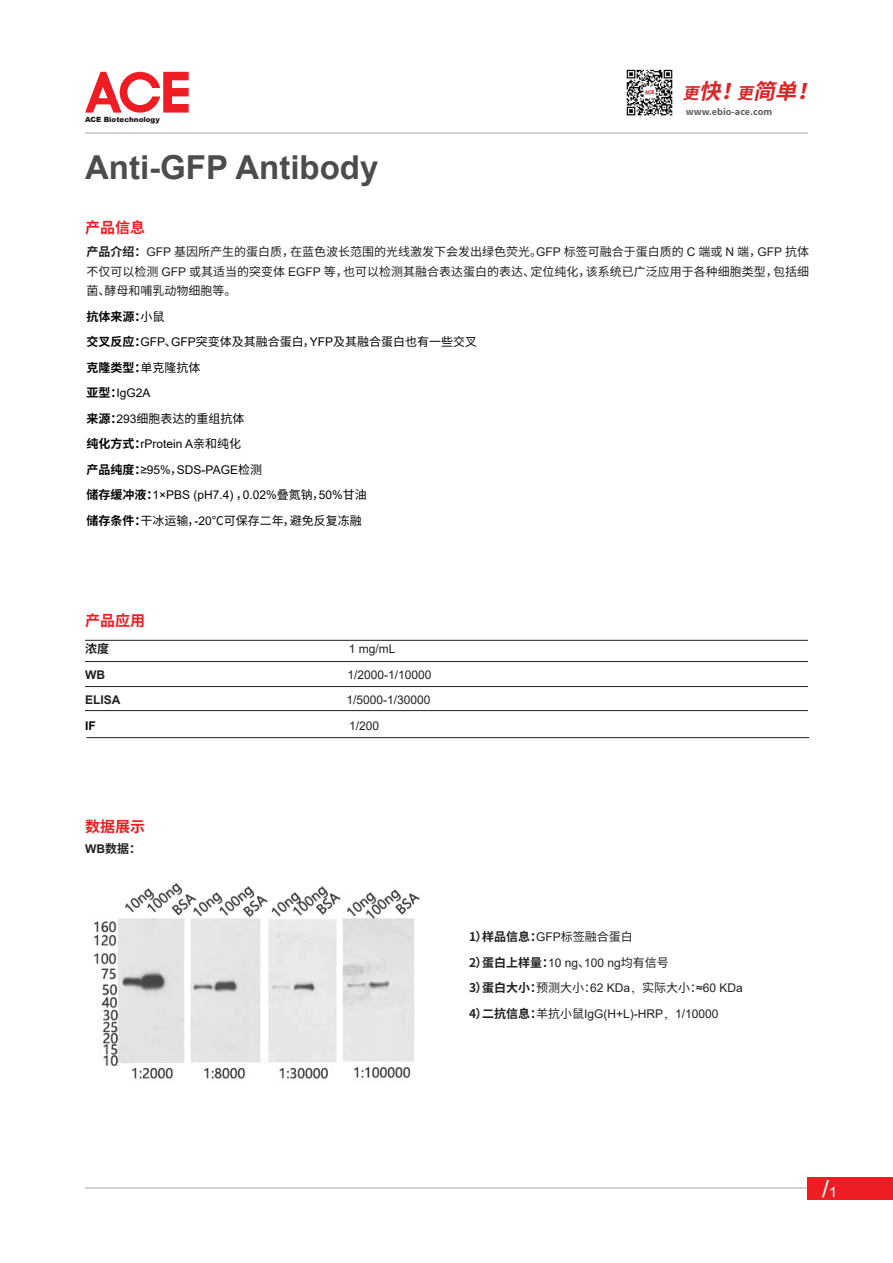
<style>
.page{position:relative;width:893px;height:1263px;background:#fff}
.page>*{position:absolute;margin:0;border:0;box-sizing:border-box;transform-origin:0 0}
.t1{font:700 33px "Arial";color:#4b4c4d}
.t2{font:23.25px "Arial";color:#fff;scale:1.08 1}
.t3{font:italic 700 21.45px "Source Han Sans CN";color:#d92628}
.t4{font:700 15px "Source Han Sans CN";color:#ee1d23}
.t5{font:12px/19.5px "Source Han Sans CN";color:#231f20;text-align:justify}
.t6{font:12px/25.5px "Arial";color:#231f20}
.t7{font:12px/25.5px "Source Han Sans CN";color:#040503}
.t8{font:12px/25.5px "Arial";color:#040503}
.t9{font:700 12px "Source Han Sans CN";color:#231f20}
.t10{font:700 12px "Arial";color:#231f20}
.t11{font:700 12px "Arial";color:#040503}
.t12{font:700 8.85px "Source Han Sans CN";color:#57585a;scale:1.04 1}
.t13{font:900 7.2px "Arial";color:#211814}
.s1{font-size:16.05px}
.s2{font-weight:700}
.s3{font-family:"Arial"}
.s4{font-family:"Source Han Sans CN";font-weight:700}
.s5{font-family:"Source Han Sans CN"}
.s6{font-family:"Arial";font-weight:400}
.s7{font-weight:400}
.s8{font-family:"Adobe Song Std";font-weight:300}
.s9{font-size:14.25px}
</style>
<div class="page">
<svg style="left:85px;top:72px;width:104px;height:41px"></svg>
<hr style="left:85px;top:640px;width:723px;height:1px;background:#231f20">
<hr style="left:85px;top:661px;width:723px;height:1px;background:#231f20">
<hr style="left:85px;top:686px;width:723px;height:1px;background:#231f20">
<hr style="left:85px;top:710px;width:723px;height:1px;background:#231f20">
<hr style="left:86px;top:737px;width:723px;height:1px;background:#231f20">
<hr style="left:85px;top:133px;width:723px;height:1px;background:#d1d2d4">
<hr style="left:85px;top:1187px;width:723px;height:2px;background:#d1d2d4">
<div style="left:808px;top:1177px;width:85px;height:22px;background:#ee1d23"></div>
<img style="left:94px;top:883px;width:326px;height:196px">
<img style="left:626px;top:69px;width:47px;height:47px">
<p class="t13" style="left:85px;top:114px;width:76px">ACE Biotechnology</p>
<h1 class="t1" style="left:85px;top:145px;width:295px">Anti-GFP Antibody</h1>
<h3 class="t3" style="left:683px;top:79px;width:150px"><span class="s1">更</span>快！<span class="s1">更</span>简单！</h3>
<p class="t12" style="left:686px;top:106px;width:85px">www.ebio-ace.com</p>
<p class="t4" style="left:85px;top:219px;width:62px">产品信息</p>
<p class="t5" style="left:86px;top:242px;width:724px"><span class="s2">产品介绍：</span><span class="s3">GFP</span> 基因所产生的蛋白质，在蓝色波长范围的光线激发下会发出绿色荧光。<span class="s3">GFP</span> 标签可融合于蛋白质的 <span class="s3">C</span> 端或 <span class="s3">N</span> 端，<span class="s3">GFP</span> 抗体不仅可以检测 <span class="s3">GFP</span> 或其适当的突变体 <span class="s3">EGFP</span> 等，也可以检测其融合表达蛋白的表达、定位纯化，该系统已广泛应用于各种细胞类型，包括细菌、酵母和哺乳动物细胞等。</p>
<p class="t7" style="left:86px;top:304px;width:392px"><span class="s2">抗体来源：</span>小鼠<br><span class="s2">交叉反应：</span><span class="s3">GFP</span>、<span class="s3">GFP</span>突变体及其融合蛋白，<span class="s3">YFP</span>及其融合蛋白也有一些交叉<span class="s2">克隆类型：</span>单克隆抗体</p>
<p class="t8" style="left:86px;top:380px;width:66px"><span class="s4">亚型：</span>IgG2A</p>
<p class="t7" style="left:86px;top:406px;width:160px"><span class="s2">来源：</span><span class="s3">293</span>细胞表达的重组抗体</p>
<p class="t8" style="left:86px;top:431px;width:282px"><span class="s4">纯化方式：</span>rProtein A<span class="s5">亲和纯化<br></span><span class="s4">产品纯度：</span>≥95%<span class="s5">，</span>SDS-PAGE<span class="s5">检测<br></span><span class="s4">储存缓冲液：</span>1×PBS (pH7.4) <span class="s5">，</span>0.02%<span class="s5">叠氮钠，</span>50%<span class="s5">甘油</span></p>
<p class="t7" style="left:86px;top:508px;width:277px"><span class="s2">储存条件：</span>干冰运输，<span class="s3">-20</span>℃可保存二年，避免反复冻融</p>
<p class="t4" style="left:85px;top:612px;width:62px">产品应用</p>
<p class="t9" style="left:85px;top:642px;width:25px">浓度</p>
<p class="t6" style="left:349px;top:636px;width:48px">1 mg/mL</p>
<p class="t10" style="left:85px;top:666px;width:21px">WB</p>
<p class="t6" style="left:347px;top:662px;width:86px">1/2000-1/10000</p>
<p class="t10" style="left:85px;top:692px;width:37px">ELISA</p>
<p class="t6" style="left:346px;top:687px;width:86px">1/5000-1/30000</p>
<p class="t11" style="left:85px;top:717px;width:12px">IF</p>
<p class="t6" style="left:349px;top:713px;width:32px">1/200</p>
<p class="t4" style="left:85px;top:818px;width:62px">数据展示</p>
<p class="t9" style="left:85px;top:841px;width:57px"><span class="s3">WB</span>数据：</p>
<p class="t9" style="left:469px;top:930px;width:165px">1）样品信息：<span class="s6">GFP</span><span class="s7">标签融合蛋白</span></p>
<p class="t6" style="left:469px;top:950px;width:275px"><span class="s4">2）蛋白上样量：</span>10 ng<span class="s5">、</span>100 ng<span class="s5">均有信号<br></span><span class="s4">3）蛋白大小：</span><span class="s5">预测大小：</span>62 KDa<span class="s8">，</span><span class="s5">实际大小：</span>≈60 KDa<br><span class="s4">4）二抗信息：</span><span class="s5">羊抗小鼠</span>IgG(H+L)-HRP<span class="s8">，</span>1/10000</p>
<h2 class="t2" style="left:822px;top:1173px;width:15px">/<span class="s9">1</span></h2>
</div>
